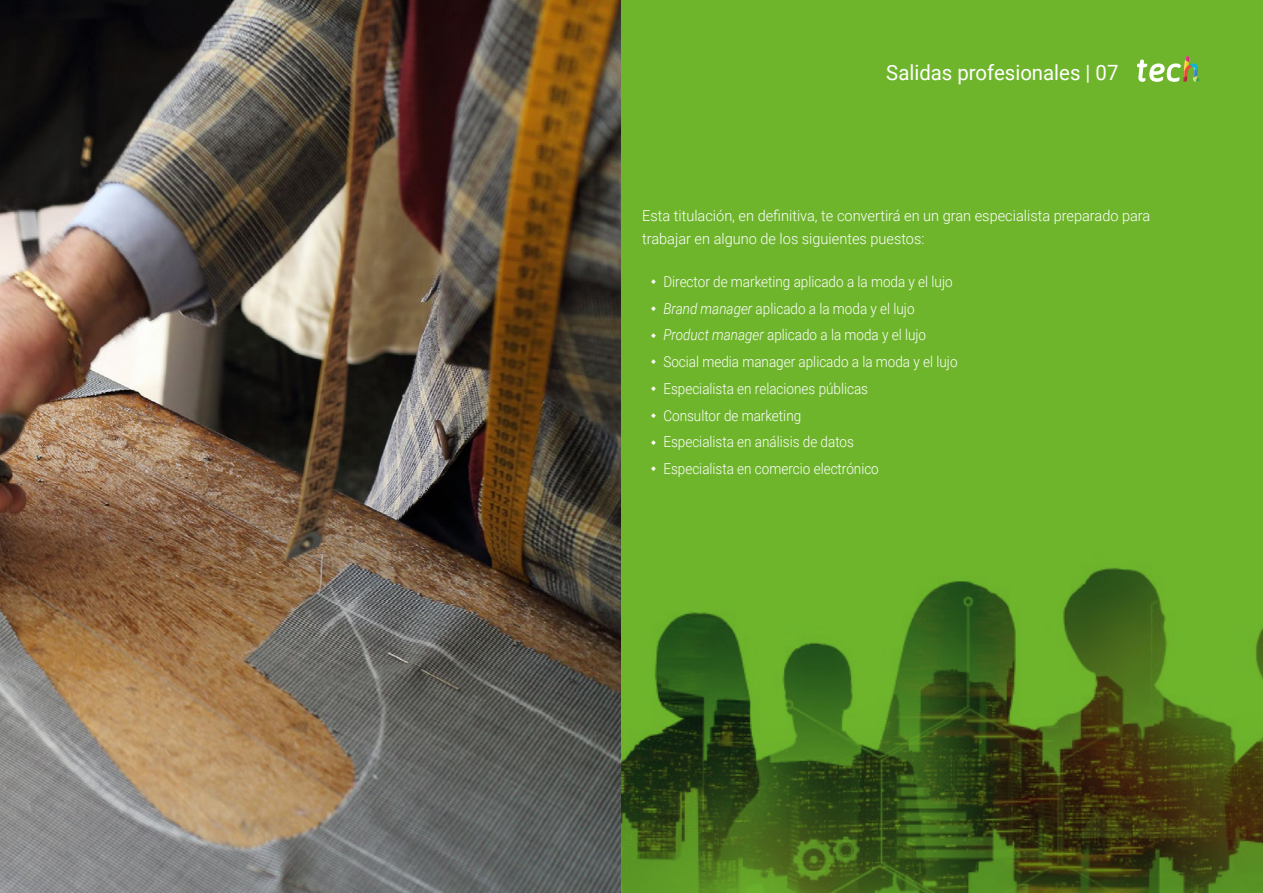
<style>
.page{position:relative;width:1263px;height:893px;background:#fff}
.page>*{position:absolute;margin:0;border:0;box-sizing:border-box;transform-origin:0 0}
.t1{font:21px "Roboto";color:#fff}
.t2{font:300 15px/26.7px "Roboto";color:#fff;scale:.9 1}
.t3{font:300 15px/22.5px "Roboto";color:#fefefe}
.s1{font-style:italic}
</style>
<div class="page">
<div style="left:621px;top:0;width:642px;height:893px;background:#6eb52c"></div>
<img style="left:621px;top:568px;width:642px;height:325px">
<img style="left:0;top:0;width:621px;height:893px">
<svg style="left:1137px;top:56px;width:62px;height:26px"></svg>
<h1 class="t1" style="left:886px;top:57px;width:234px">Salidas profesionales | 07</h1>
<p class="t3" style="left:642px;top:204px;width:510px">Esta titulación, en definitiva, te convertirá en un gran especialista preparado para trabajar en alguno de los siguientes puestos:</p>
<p class="t2" style="left:663px;top:268px;width:328px">Director de marketing aplicado a la moda y el lujo <span class="s1">Brand manager</span> aplicado a la moda y el lujo <span class="s1">Product manager</span> aplicado a la moda y el lujo Social media manager aplicado a la moda y el lujo Especialista en relaciones públicas<br>Consultor de marketing<br>Especialista en análisis de datos<br>Especialista en comercio electrónico</p>
</div>
